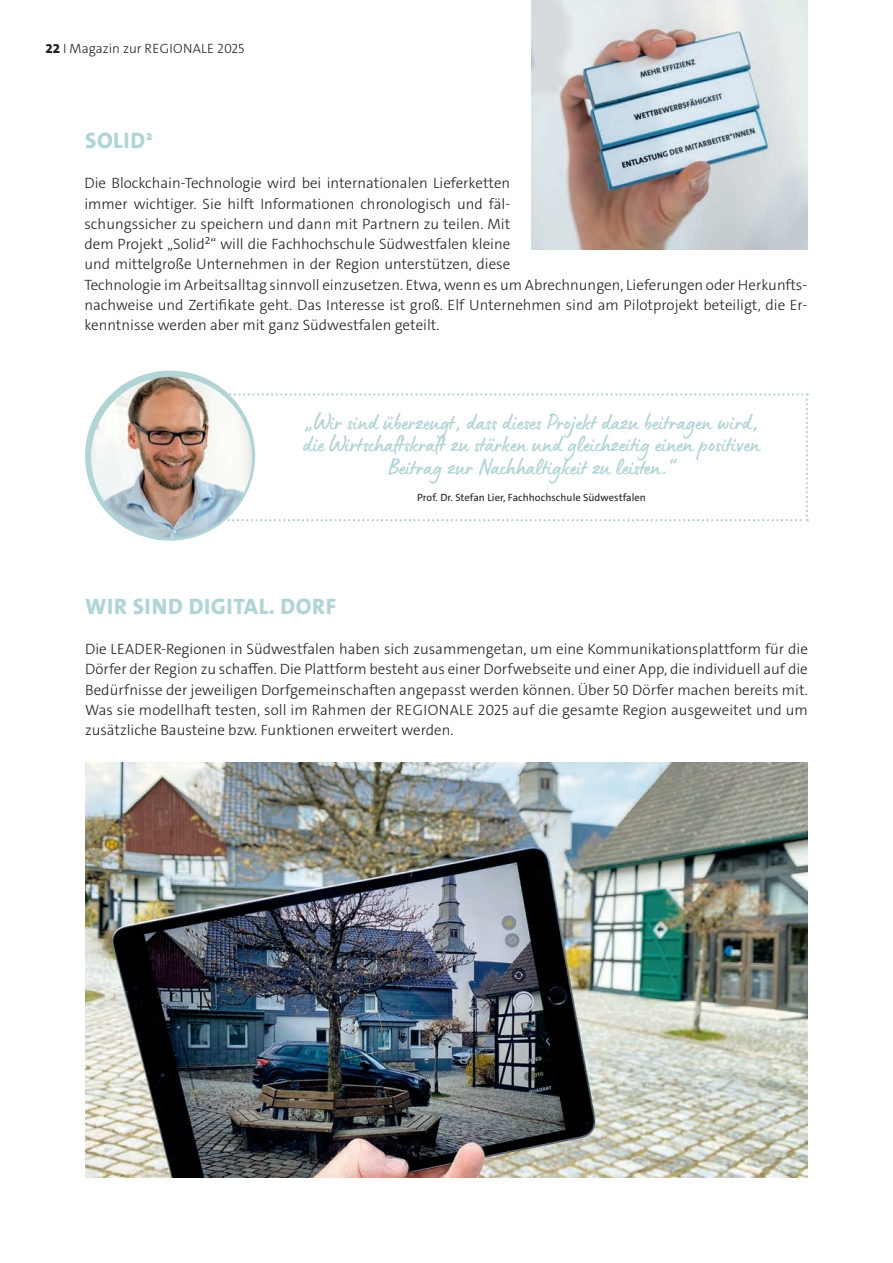
<style>
.page{position:relative;width:893px;height:1263px;background:#fff}
.page>*{position:absolute;margin:0;border:0;box-sizing:border-box;transform-origin:0 0}
.t1{font:24px/22.5px "Lumios Marker";color:#afd5d6;text-align:center}
.t2{font:800 22.5px "The Sans B W8";letter-spacing:.025em;color:#afd5d6}
.t3{font:300 15px/20.2px "The Sans";color:#231f20}
.t4{font:300 13.5px "The Sans";color:#231f20}
.t5{font:10.5px "The Sans";letter-spacing:.005em;color:#231f20}
.s1{font-family:"The Sans B W8";font-weight:800}
</style>
<div class="page">
<img style="left:531px;top:0;width:277px;height:249px">
<img style="left:85px;top:762px;width:723px;height:415px">
<svg style="left:225px;top:393px;width:583px;height:128px"></svg>
<div style="left:85px;top:371px;width:170px;height:170px;background:#afd5d6;border-radius:50%"></div>
<img style="left:90px;top:376px;width:163px;height:163px;border-radius:81px">
<p class="t4" style="left:45px;top:39px;width:201px"><span class="s1">22</span> I Magazin zur REGIONALE 2025</p>
<h2 class="t2" style="left:85px;top:126px;width:69px">SOLID²</h2>
<p class="t3" style="left:84px;top:173px;width:724px">Die Blockchain-Technologie wird bei internationalen Lieferketten<br>immer wichtiger. Sie hilft Informationen chronologisch und fäl-<br>schungssicher zu speichern und dann mit Partnern zu teilen. Mit<br>dem Projekt „Solid²“ will die Fachhochschule Südwestfalen kleine<br>und mittelgroße Unternehmen in der Region unterstützen, diese<br>Technologie im Arbeitsalltag sinnvoll einzusetzen. Etwa, wenn es um Abrechnungen, Lieferungen oder Herkunfts&shy;nachweise und Zertifikate geht. Das Interesse ist groß. Elf Unternehmen sind am Pilotprojekt beteiligt, die Er&shy;kenntnisse werden aber mit ganz Südwestfalen geteilt.</p>
<h1 class="t1" style="left:303px;top:409px;width:459px">„Wir sind überzeugt, dass dieses Projekt dazu beitragen wird, die Wirtschaftskraft zu stärken und gleichzeitig einen positiven<br>Beitrag zur Nachhaltigkeit zu leisten.“</h1>
<p class="t5" style="left:417px;top:490px;width:230px">Prof. Dr. Stefan Lier, Fachhochschule Südwestfalen</p>
<h2 class="t2" style="left:85px;top:592px;width:252px">WIR SIND DIGITAL. DORF</h2>
<p class="t3" style="left:85px;top:639px;width:724px;text-align:justify">Die LEADER-Regionen in Südwestfalen haben sich zusammengetan, um eine Kommunikationsplattform für die Dörfer der Region zu schaffen. Die Plattform besteht aus einer Dorfwebseite und einer App, die individuell auf die Bedürfnisse der jeweiligen Dorfgemeinschaften angepasst werden können. Über 50 Dörfer machen bereits mit.<br>Was sie modellhaft testen, soll im Rahmen der REGIONALE 2025 auf die gesamte Region ausgeweitet und um zusätzliche Bausteine bzw. Funktionen erweitert werden.</p>
</div>
